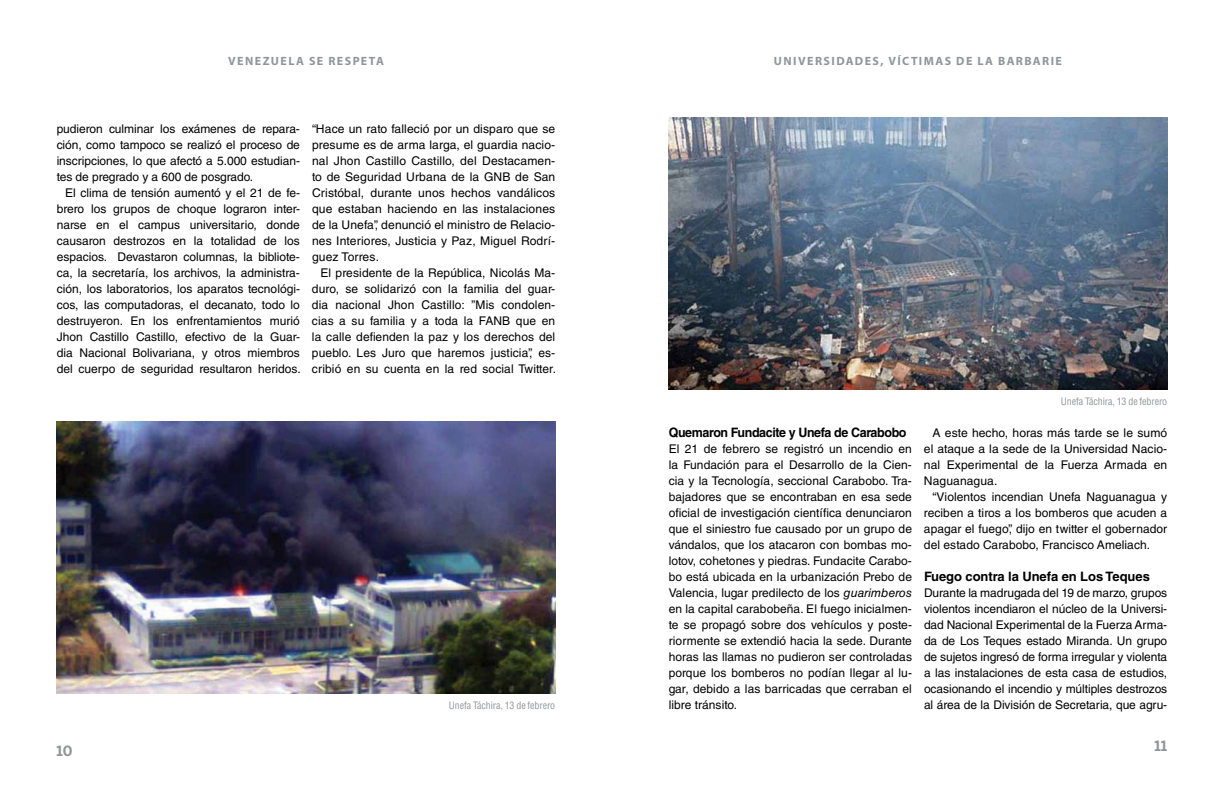
<style>
.page{position:relative;width:1224px;height:792px;background:#fff}
.page>*{position:absolute;margin:0;border:0;box-sizing:border-box;transform-origin:0 0}
.t1{font:700 14px "Benton Sans";color:#939598}
.t2{font:700 13px "Helvetica LT Std";letter-spacing:-.03em;color:#000;scale:.96 1}
.t3{font:700 13px "Helvetica LT Std";letter-spacing:-.005em;color:#000}
.t4{font:12px/16px "Helvetica LT Std";letter-spacing:.005em;color:#000;text-align:justify}
.t5{font:700 12px "Myriad Pro";letter-spacing:.12em;color:#939598}
.t6{font:condensed 10px "Helvetica LT Std";letter-spacing:-.01em;color:#939598}
.s1{font-style:italic}
</style>
<div class="page">
<img style="left:669px;top:117px;width:498px;height:272px">
<img style="left:57px;top:421px;width:498px;height:272px">
<p class="t5" style="left:228px;top:53px;width:10px">VENE</p>
<p class="t5" style="left:263px;top:53px;width:27px">ZUELA</p>
<p class="t5" style="left:309px;top:53px;width:28px">SE RES</p>
<p class="t5" style="left:353px;top:53px;width:17px">PETA</p>
<p class="t5" style="left:774px;top:53px;width:290px">UNIVERSIDADES, VÍCTIMAS DE LA BARBARIE</p>
<p class="t4" style="left:57px;top:121px;width:245px">pudieron culminar los exámenes de repara&shy;ción, como tampoco se realizó el proceso de inscripciones, lo que afectó a 5.000 estudian&shy;tes de pregrado y a 600 de posgrado.</p>
<p class="t4" style="left:57px;top:185px;width:246px;text-indent:9px">El clima de tensión aumentó y el 21 de fe&shy;brero los grupos de choque lograron inter&shy;narse en el campus universitario, donde causaron destrozos en la totalidad de los espacios. Devastaron columnas, la bibliote&shy;ca, la secretaría, los archivos, la administra&shy;ción, los laboratorios, los aparatos tecnológi&shy;cos, las computadoras, el decanato, todo lo destruyeron. En los enfrentamientos murió Jhon Castillo Castillo, efectivo de la Guar&shy;dia Nacional Bolivariana, y otros miembros del cuerpo de seguridad resultaron heridos.</p>
<p class="t4" style="left:312px;top:121px;width:245px">“Hace un rato falleció por un disparo que se presume es de arma larga, el guardia nacio&shy;nal Jhon Castillo Castillo, del Destacamen&shy;to de Seguridad Urbana de la GNB de San Cristóbal, durante unos hechos vandálicos que estaban haciendo en las instalaciones de la Unefa”, denunció el ministro de Relacio&shy;nes Interiores, Justicia y Paz, Miguel Rodrí&shy;guez Torres.</p>
<p class="t4" style="left:312px;top:265px;width:246px;text-indent:9px">El presidente de la República, Nicolás Ma&shy;duro, se solidarizó con la familia del guar&shy;dia nacional Jhon Castillo: ”Mis condolen&shy;cias a su familia y a toda la FANB que en la calle defienden la paz y los derechos del pueblo. Les Juro que haremos justicia”, es&shy;cribió en su cuenta en la red social Twitter.</p>
<p class="t6" style="left:449px;top:699px;width:108px">Unefa Táchira, 13 de febrero</p>
<p class="t2" style="left:669px;top:425px;width:249px">Quemaron Fundacite y Unefa de Carabobo</p>
<p class="t4" style="left:669px;top:441px;width:245px">El 21 de febrero se registró un incendio en la Fundación para el Desarrollo de la Cien&shy;cia y la Tecnología, seccional Carabobo. Tra&shy;bajadores que se encontraban en esa sede oficial de investigación científica denunciaron que el siniestro fue causado por un grupo de vándalos, que los atacaron con bombas mo&shy;lotov, cohetones y piedras. Fundacite Carabo&shy;bo está ubicada en la urbanización Prebo de Valencia, lugar predilecto de los <span class="s1">guarimberos </span>en la capital carabobeña. El fuego inicialmen&shy;te se propagó sobre dos vehículos y poste&shy;riormente se extendió hacia la sede. Durante horas las llamas no pudieron ser controladas porque los bomberos no podían llegar al lu&shy;gar, debido a las barricadas que cerraban el libre tránsito.</p>
<p class="t6" style="left:1061px;top:395px;width:108px">Unefa Táchira, 13 de febrero</p>
<p class="t4" style="left:924px;top:425px;width:245px;text-indent:9px">A este hecho, horas más tarde se le sumó el ataque a la sede de la Universidad Nacio&shy;nal Experimental de la Fuerza Armada en Naguanagua.</p>
<p class="t4" style="left:924px;top:489px;width:245px;text-indent:9px">“Violentos incendian Unefa Naguanagua y reciben a tiros a los bomberos que acuden a apagar el fuego”, dijo en twitter el gobernador del estado Carabobo, Francisco Ameliach.</p>
<p class="t3" style="left:924px;top:569px;width:227px">Fuego contra la Unefa en Los Teques</p>
<p class="t4" style="left:924px;top:585px;width:245px">Durante la madrugada del 19 de marzo, grupos violentos incendiaron el núcleo de la Universi&shy;dad Nacional Experimental de la Fuerza Arma&shy;da de Los Teques estado Miranda. Un grupo de sujetos ingresó de forma irregular y violenta a las instalaciones de esta casa de estudios, ocasionando el incendio y múltiples destrozos al área de la División de Secretaria, que agru-</p>
<p class="t1" style="left:57px;top:743px;width:18px">10</p>
<p class="t1" style="left:1154px;top:738px;width:14px">11</p>
</div>
